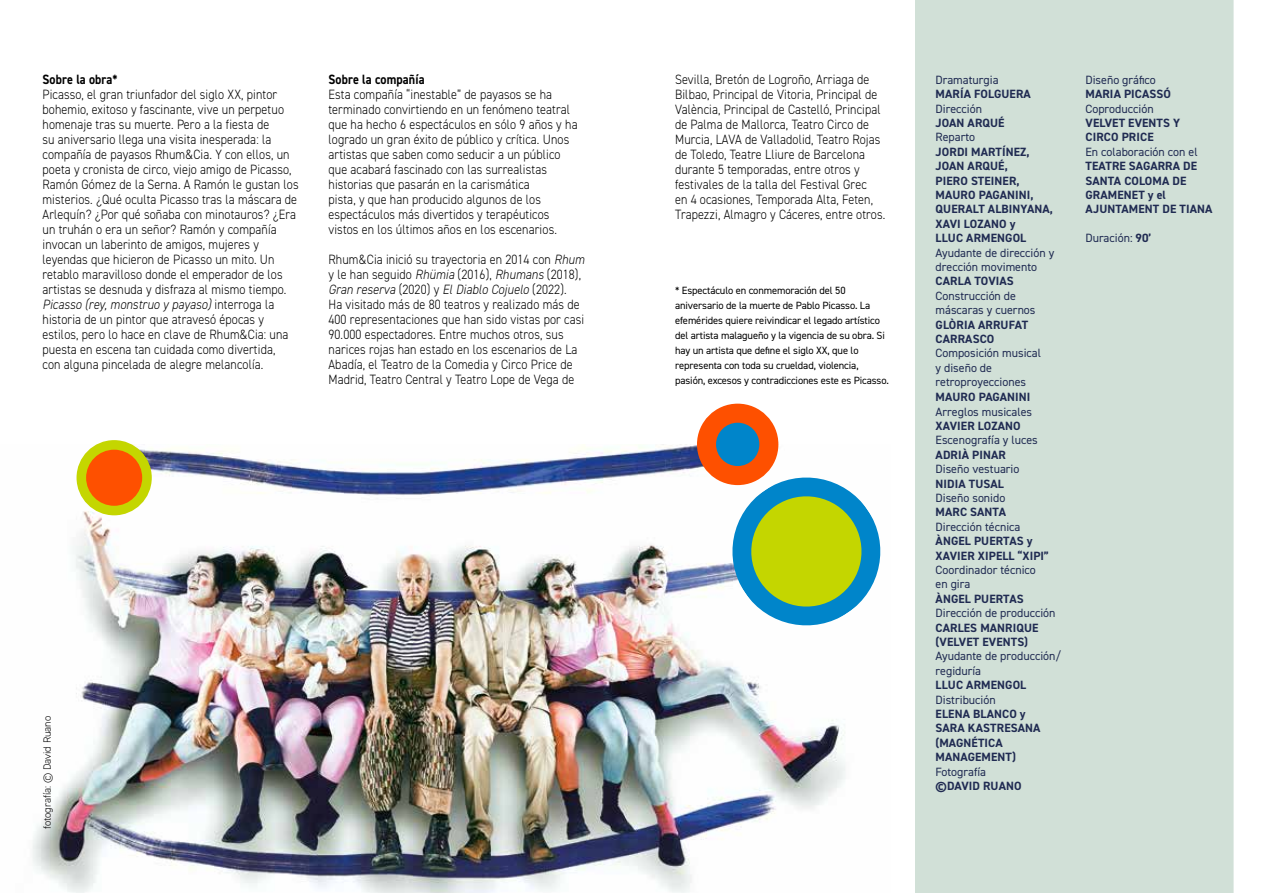
<style>
.page{position:relative;width:1263px;height:893px;background:#fff}
.page>*{position:absolute;margin:0;border:0;box-sizing:border-box;transform-origin:0 0}
.t1{font:300 13.5px/15px "DIN2014";letter-spacing:.01em;color:#000;scale:.9 1}
.t2{font:700 13.5px "DIN2014";letter-spacing:.01em;color:#000;scale:.9 1}
.t3{font:700 12px/14.4px "DIN2014";letter-spacing:.01em;color:#202b52}
.t4{font:12px/14.4px "DIN2014";color:#202b52}
.t5{font:10.5px/15px "DIN2014";letter-spacing:-.01em;color:#000}
.t6{font:300 10.5px "DIN2014";color:#000}
.s1{font-style:italic}
.s2{font-weight:700}
</style>
<div class="page">
<div style="left:915px;top:0;width:318px;height:893px;background:#d1e0d7"></div>
<img style="left:32px;top:444px;width:813px;height:449px">
<svg style="left:722px;top:467px;width:159px;height:168px"></svg>
<div style="left:697px;top:404px;width:81px;height:81px;background:#fe5000;border-radius:50%"></div>
<div style="left:716px;top:423px;width:43px;height:43px;background:#0085ca;border-radius:50%"></div>
<div style="left:77px;top:440px;width:75px;height:75px;background:#c4d600;border-radius:50%"></div>
<div style="left:86px;top:450px;width:56px;height:56px;background:#fe5000;border-radius:50%"></div>
<p class="t2" style="left:43px;top:70px;width:85px">Sobre la obra*</p>
<p class="t1" style="left:43px;top:87px;width:286px">Picasso, el gran triunfador del siglo XX, pintor bohemio, exitoso y fascinante, vive un perpetuo homenaje tras su muerte. Pero a la fiesta de<br>su aniversario llega una visita inesperada: la compañía de payasos Rhum&amp;Cia. Y con ellos, un poeta y cronista de circo, viejo amigo de Picasso, Ramón Gómez de la Serna. A Ramón le gustan los misterios. ¿Qué oculta Picasso tras la máscara de Arlequín? ¿Por qué soñaba con minotauros? ¿Era un truhán o era un señor? Ramón y compañía invocan un laberinto de amigos, mujeres y leyendas que hicieron de Picasso un mito. Un retablo maravilloso donde el emperador de los artistas se desnuda y disfraza al mismo tiempo.<br><span class="s1">Picasso (rey, monstruo y payaso)</span> interroga la historia de un pintor que atravesó épocas y estilos, pero lo hace en clave de Rhum&amp;Cia: una puesta en escena tan cuidada como divertida,<br>con alguna pincelada de alegre melancolía.</p>
<p class="t2" style="left:328px;top:70px;width:108px">Sobre la compañía</p>
<p class="t1" style="left:328px;top:87px;width:278px">Esta compañía “inestable” de payasos se ha terminado convirtiendo en un fenómeno teatral que ha hecho 6 espectáculos en sólo 9 años y ha logrado un gran éxito de público y crítica. Unos artistas que saben como seducir a un público que acabará fascinado con las surrealistas historias que pasarán en la carismática<br>pista, y que han producido algunos de los espectáculos más divertidos y terapéuticos vistos en los últimos años en los escenarios.</p>
<p class="t1" style="left:328px;top:252px;width:286px">Rhum&amp;Cia inició su trayectoria en 2014 con <span class="s1">Rhum </span>y le han seguido <span class="s1">Rhümia</span> (2016), <span class="s1">Rhumans</span> (2018), <span class="s1">Gran reserva</span> (2020) y <span class="s1">El Diablo Cojuelo</span> (2022).<br>Ha visitado más de 80 teatros y realizado más de 400 representaciones que han sido vistas por casi 90.000 espectadores. Entre muchos otros, sus narices rojas han estado en los escenarios de La Abadía, el Teatro de la Comedia y Circo Price de Madrid, Teatro Central y Teatro Lope de Vega de</p>
<p class="t6" style="left:41px;top:829px;width:115px;rotate:-90deg">fotografía: © David Ruano</p>
<p class="t1" style="left:675px;top:72px;width:235px">Sevilla, Bretón de Logroño, Arriaga de Bilbao, Principal de Vitoria, Principal de València, Principal de Castelló, Principal de Palma de Mallorca, Teatro Circo de Murcia, LAVA de Valladolid, Teatro Rojas de Toledo, Teatre Lliure de Barcelona durante 5 temporadas, entre otros y festivales de la talla del Festival Grec<br>en 4 ocasiones, Temporada Alta, Feten, Trapezzi, Almagro y Cáceres, entre otros.</p>
<p class="t5" style="left:675px;top:283px;width:215px">* Espectáculo en conmemoración del 50 aniversario de la muerte de Pablo Picasso. La efemérides quiere reivindicar el legado artístico del artista malagueño y la vigencia de su obra. Si hay un artista que define el siglo XX, que lo representa con toda su crueldad, violencia, pasión, excesos y contradicciones este es Picasso.</p>
<p class="t4" style="left:935px;top:72px;width:65px">Dramaturgia</p>
<p class="t3" style="left:935px;top:87px;width:97px">MARÍA FOLGUERA</p>
<p class="t4" style="left:935px;top:101px;width:48px">Dirección</p>
<p class="t3" style="left:935px;top:115px;width:71px">JOAN ARQUÉ</p>
<p class="t4" style="left:935px;top:130px;width:41px">Reparto</p>
<p class="t3" style="left:935px;top:144px;width:119px">JORDI MARTÍNEZ,<br>JOAN ARQUÉ,<br>PIERO STEINER,<br>MAURO PAGANINI,<br>QUERALT ALBINYANA,<br>XAVI LOZANO y<br>LLUC ARMENGOL</p>
<p class="t4" style="left:935px;top:245px;width:120px">Ayudante de dirección y drección movimento</p>
<p class="t3" style="left:935px;top:274px;width:80px">CARLA TOVIAS</p>
<p class="t4" style="left:935px;top:288px;width:101px">Construcción de máscaras y cuernos</p>
<p class="t3" style="left:935px;top:317px;width:94px">GLÒRIA ARRUFAT<br>CARRASCO</p>
<p class="t4" style="left:935px;top:346px;width:107px">Composición musical y diseño de retroproyecciones</p>
<p class="t3" style="left:935px;top:389px;width:96px">MAURO PAGANINI</p>
<p class="t4" style="left:935px;top:404px;width:98px">Arreglos musicales</p>
<p class="t3" style="left:935px;top:418px;width:86px">XAVIER LOZANO</p>
<p class="t4" style="left:935px;top:433px;width:104px">Escenografía y luces</p>
<p class="t3" style="left:935px;top:447px;width:72px">ADRIÀ PINAR</p>
<p class="t4" style="left:935px;top:462px;width:85px">Diseño vestuario</p>
<p class="t3" style="left:935px;top:476px;width:70px">NIDIA TUSAL</p>
<p class="t4" style="left:935px;top:490px;width:71px">Diseño sonido</p>
<p class="t3" style="left:935px;top:505px;width:72px">MARC SANTA</p>
<p class="t4" style="left:935px;top:519px;width:86px">Dirección técnica</p>
<p class="t3" style="left:935px;top:534px;width:115px">ÀNGEL PUERTAS y<br>XAVIER XIPELL “XIPI”</p>
<p class="t4" style="left:935px;top:562px;width:102px">Coordinador técnico en gira</p>
<p class="t3" style="left:935px;top:591px;width:90px">ÀNGEL PUERTAS</p>
<p class="t4" style="left:935px;top:606px;width:121px">Dirección de producción</p>
<p class="t3" style="left:935px;top:620px;width:105px">CARLES MANRIQUE (VELVET EVENTS)</p>
<p class="t4" style="left:935px;top:649px;width:127px">Ayudante de producción/ regiduría</p>
<p class="t3" style="left:935px;top:678px;width:92px">LLUC ARMENGOL</p>
<p class="t4" style="left:935px;top:692px;width:62px">Distribución</p>
<p class="t3" style="left:935px;top:706px;width:106px">ELENA BLANCO y<br>SARA KASTRESANA (MAGNÉTICA<br>MANAGEMENT)</p>
<p class="t4" style="left:935px;top:764px;width:52px">Fotografía</p>
<p class="t3" style="left:935px;top:778px;width:88px">©DAVID RUANO</p>
<p class="t4" style="left:1085px;top:72px;width:72px">Diseño gráfico</p>
<p class="t3" style="left:1085px;top:87px;width:87px">MARIA PICASSÓ</p>
<p class="t4" style="left:1085px;top:101px;width:70px">Coproducción</p>
<p class="t3" style="left:1085px;top:115px;width:96px">VELVET EVENTS Y<br>CIRCO PRICE</p>
<p class="t4" style="left:1085px;top:144px;width:114px">En colaboración con el</p>
<p class="t3" style="left:1085px;top:159px;width:128px">TEATRE SAGARRA DE<br>SANTA COLOMA DE<br>GRAMENET y el<br>AJUNTAMENT DE TIANA</p>
<p class="t4" style="left:1085px;top:231px;width:68px">Duración: <span class="s2">90’</span></p>
</div>
